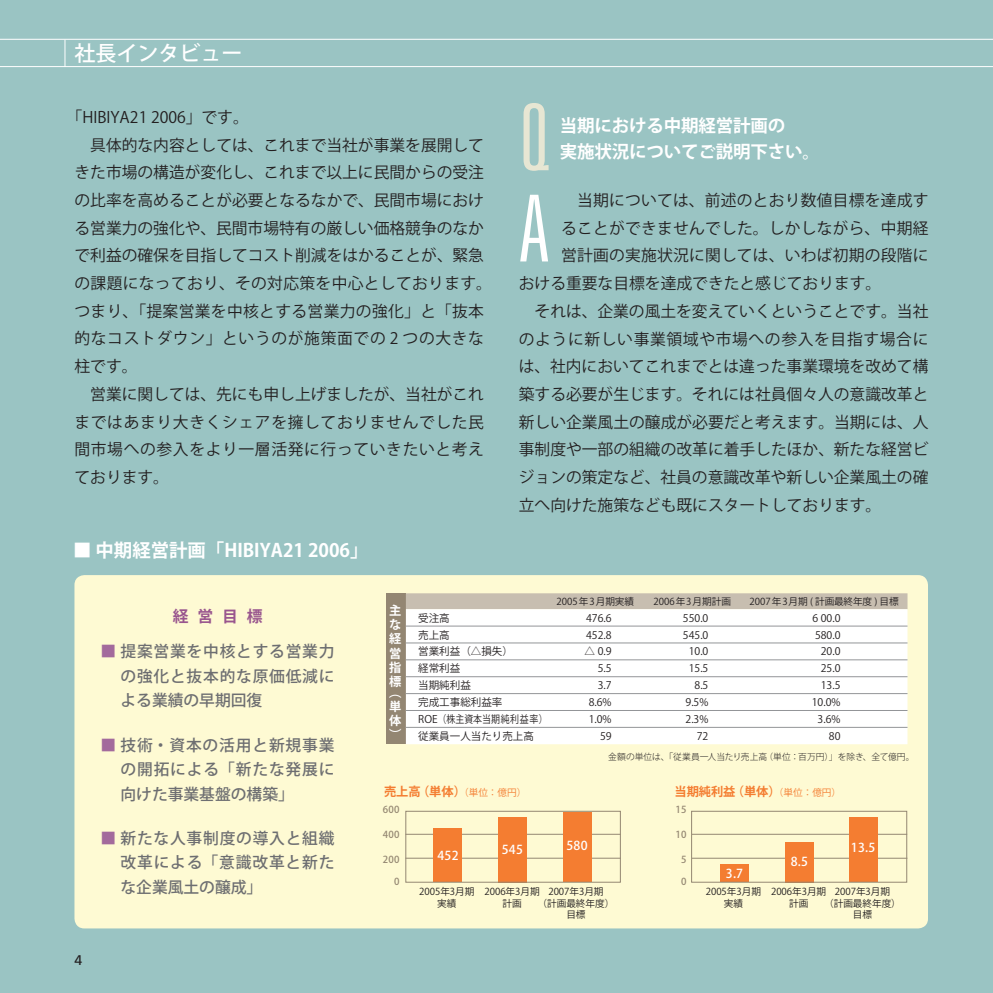
<style>
.page{position:relative;width:993px;height:993px;background:#fff}
.page>*{position:absolute;margin:0;border:0;box-sizing:border-box;transform-origin:0 0}
.t1{font:300 ultra-condensed 92.4px "Univers";color:#fff}
.t2{font:300 ultra-condensed 92.4px "Univers";color:#e7e6d3}
.t3{font:21px "Koz Go Std Medium 90 pv RKSJ H";color:#fff}
.t4{font:18.38px "Koz Go Std Bold 90 pv RKSJ H";color:#fff}
.t5{font:17.5px/26.2px "Koz Go Std Bold 90 pv RKSJ H";letter-spacing:-.01em;color:#fff}
.t6{font:15.75px "Koz Go Std Regular 90 pv RKSJ H";color:#231f20}
.t7{font:15.75px/24.5px "Koz Go Std Medium 90 pv RKSJ H";letter-spacing:.05em;color:#6d6e71;text-align:justify}
.t8{font:15.75px "Koz Go Std Regular 90 pv RKSJ H";letter-spacing:.04em;color:#231f20}
.t9{font:15.75px "Koz Go Std Regular 90 pv RKSJ H";letter-spacing:.02em;color:#231f20}
.t10{font:15.75px "Koz Go Std Bold 90 pv RKSJ H";color:#99568e}
.t11{font:14px "Frutiger";color:#231f20}
.t12{font:12.25px "Koz Go Std Bold 90 pv RKSJ H";letter-spacing:-.005em;color:#f47d31}
.t13{font:12.25px "Koz Go Std Medium 90 pv RKSJ H";letter-spacing:.02em;color:#fff}
.t14{font:12.25px/14px "Koz Go Std Bold 90 pv RKSJ H";color:#fff;text-align:justify}
.t15{font:10.5px "Koz Go Std Regular 90 pv RKSJ H";color:#231f20}
.t16{font:9.62px/11.4px "Koz Go Std Regular 90 pv RKSJ H";letter-spacing:-.005em;color:#231f20;text-align:center}
.t17{font:9.62px "Koz Go Std Medium 90 pv RKSJ H";letter-spacing:.02em;color:#948772}
.t18{font:8.75px "Koz Go Std Light 90 pv RKSJ H";letter-spacing:-.005em;color:#231f20}
.s1{color:#a36a9c}
.s2{font-family:"Koz Go Std Regular 90 pv RKSJ H";font-size:9.62px}
</style>
<div class="page">
<div style="left:0;top:0;width:992px;height:992px;background:#9ac4c3"></div>
<div style="left:74px;top:575px;width:853px;height:353px;background:#fefad3;border-radius:10px"></div>
<svg style="left:64px;top:40px;width:1px;height:26px"></svg>
<hr style="left:0;top:39px;width:992px;height:1px;background:#fff">
<hr style="left:0;top:66px;width:992px;height:1px;background:#fff">
<svg style="left:405px;top:810px;width:502px;height:72px"></svg>
<div style="left:386px;top:593px;width:20px;height:151px;background:#938672"></div>
<div style="left:406px;top:593px;width:501px;height:16px;background:#c7beb0"></div>
<div style="left:406px;top:609px;width:501px;height:135px;background:#fff"></div>
<hr style="left:406px;top:625px;width:501px;height:1px;background:#939598">
<hr style="left:406px;top:642px;width:501px;height:1px;background:#939598">
<hr style="left:406px;top:659px;width:501px;height:1px;background:#939598">
<hr style="left:406px;top:676px;width:501px;height:1px;background:#939598">
<hr style="left:406px;top:693px;width:501px;height:1px;background:#939598">
<hr style="left:406px;top:710px;width:501px;height:1px;background:#939598">
<hr style="left:406px;top:726px;width:501px;height:1px;background:#939598">
<h2 class="t3" style="left:74px;top:46px;width:169px">社長インタビュー</h2>
<p class="t6" style="left:67px;top:111px;width:184px">「HIBIYA21 2006」です。</p>
<p class="t6" style="left:90px;top:139px;width:395px">具体的な内容としては、これまで当社が事業を展開して</p>
<p class="t6" style="left:74px;top:166px;width:411px">きた市場の構造が変化し、これまで以上に民間からの受注</p>
<p class="t6" style="left:74px;top:194px;width:411px">の比率を高めることが必要となるなかで、民間市場におけ</p>
<p class="t6" style="left:74px;top:222px;width:411px">る営業力の強化や、民間市場特有の厳しい価格競争のなか</p>
<p class="t6" style="left:74px;top:249px;width:411px">で利益の確保を目指してコスト削減をはかることが、緊急</p>
<p class="t9" style="left:74px;top:277px;width:419px">の課題になっており、その対応策を中心としております。</p>
<p class="t9" style="left:74px;top:305px;width:411px">つまり、「提案営業を中核とする営業力の強化」と「抜本</p>
<p class="t8" style="left:74px;top:332px;width:411px">的なコストダウン」というのが施策面での 2 つの大きな</p>
<p class="t6" style="left:74px;top:360px;width:64px">柱です。</p>
<p class="t6" style="left:90px;top:388px;width:395px">営業に関しては、先にも申し上げましたが、当社がこれ</p>
<p class="t8" style="left:74px;top:415px;width:411px">まではあまり大きくシェアを擁しておりませんでした民</p>
<p class="t8" style="left:74px;top:443px;width:411px">間市場への参入をより一層活発に行っていきたいと考え</p>
<p class="t6" style="left:74px;top:471px;width:96px">ております。</p>
<p class="t4" style="left:73px;top:543px;width:297px">■ 中期経営計画「HIBIYA21 2006」</p>
<h1 class="t2" style="left:518px;top:103px;width:32px">Q</h1>
<p class="t5" style="left:559px;top:114px;width:262px">当期における中期経営計画の<br>実施状況についてご説明下さい。</p>
<h1 class="t1" style="left:518px;top:195px;width:32px">A</h1>
<p class="t6" style="left:577px;top:194px;width:353px">当期については、前述のとおり数値目標を達成す</p>
<p class="t6" style="left:561px;top:222px;width:369px">ることができませんでした。しかしながら、中期経</p>
<p class="t6" style="left:561px;top:249px;width:369px">営計画の実施状況に関しては、いわば初期の段階に</p>
<p class="t6" style="left:518px;top:277px;width:364px">おける重要な目標を達成できたと感じております。</p>
<p class="t6" style="left:534px;top:305px;width:395px">それは、企業の風土を変えていくということです。当社</p>
<p class="t8" style="left:518px;top:332px;width:411px">のように新しい事業領域や市場への参入を目指す場合に</p>
<p class="t6" style="left:518px;top:360px;width:411px">は、社内においてこれまでとは違った事業環境を改めて構</p>
<p class="t6" style="left:518px;top:388px;width:411px">築する必要が生じます。それには社員個々人の意識改革と</p>
<p class="t6" style="left:518px;top:415px;width:411px">新しい企業風土の醸成が必要だと考えます。当期には、人</p>
<p class="t6" style="left:518px;top:443px;width:411px">事制度や一部の組織の改革に着手したほか、新たな経営ビ</p>
<p class="t6" style="left:518px;top:471px;width:411px">ジョンの策定など、社員の意識改革や新しい企業風土の確</p>
<p class="t6" style="left:518px;top:498px;width:364px">立へ向けた施策なども既にスタートしております。</p>
<p class="t10" style="left:173px;top:610px;width:91px">経 営 目 標</p>
<p class="t7" style="left:120px;top:641px;width:215px;text-indent:-20px"><span class="s1">■</span> 提案営業を中核とする営業力の強化と抜本的な原価低減による業績の早期回復</p>
<p class="t7" style="left:120px;top:734px;width:215px;text-indent:-20px"><span class="s1">■</span> 技術・資本の活用と新規事業の開拓による「新たな発展に向けた事業基盤の構築」</p>
<p class="t7" style="left:120px;top:827px;width:215px;text-indent:-20px"><span class="s1">■</span> 新たな人事制度の導入と組織改革による「意識改革と新たな企業風土の醸成」</p>
<p class="t11" style="left:74px;top:953px;width:9px">4</p>
<p class="t14" style="left:389px;top:605px;width:14px">主な経営指標</p>
<p class="t14" style="left:389px;top:686px;width:14px">（単体）</p>
<p class="t16" style="left:556px;top:596px;width:79px">2005年3月期実績</p>
<p class="t16" style="left:653px;top:596px;width:79px">2006年3月期計画</p>
<p class="t16" style="left:749px;top:596px;width:150px">2007年3月期 ( 計画最終年度 ) 目標</p>
<p class="t15" style="left:418px;top:613px;width:33px">受注高</p>
<p class="t15" style="left:586px;top:613px;width:27px">476.6</p>
<p class="t15" style="left:682px;top:613px;width:27px">550.0</p>
<p class="t15" style="left:812px;top:613px;width:29px">6 00.0</p>
<p class="t15" style="left:418px;top:630px;width:33px">売上高</p>
<p class="t15" style="left:586px;top:630px;width:27px">452.8</p>
<p class="t15" style="left:682px;top:630px;width:27px">545.0</p>
<p class="t15" style="left:814px;top:630px;width:27px">580.0</p>
<p class="t15" style="left:418px;top:647px;width:96px">営業利益（△損失）</p>
<p class="t15" style="left:584px;top:647px;width:28px">△ 0.9</p>
<p class="t15" style="left:688px;top:647px;width:21px">10.0</p>
<p class="t15" style="left:820px;top:647px;width:21px">20.0</p>
<p class="t15" style="left:418px;top:664px;width:43px">経常利益</p>
<p class="t15" style="left:597px;top:664px;width:15px">5.5</p>
<p class="t15" style="left:688px;top:664px;width:21px">15.5</p>
<p class="t15" style="left:820px;top:664px;width:21px">25.0</p>
<p class="t15" style="left:418px;top:681px;width:54px">当期純利益</p>
<p class="t15" style="left:597px;top:681px;width:15px">3.7</p>
<p class="t15" style="left:694px;top:681px;width:15px">8.5</p>
<p class="t15" style="left:820px;top:681px;width:21px">13.5</p>
<p class="t15" style="left:418px;top:698px;width:85px">完成工事総利益率</p>
<p class="t15" style="left:588px;top:698px;width:24px">8.6%</p>
<p class="t15" style="left:685px;top:698px;width:24px">9.5%</p>
<p class="t15" style="left:811px;top:698px;width:30px">10.0%</p>
<p class="t15" style="left:418px;top:714px;width:131px">ROE（株主資本当期純利益率）</p>
<p class="t15" style="left:588px;top:714px;width:24px">1.0%</p>
<p class="t15" style="left:685px;top:714px;width:24px">2.3%</p>
<p class="t15" style="left:817px;top:714px;width:24px">3.6%</p>
<p class="t15" style="left:418px;top:731px;width:117px">従業員一人当たり売上高</p>
<p class="t15" style="left:599px;top:731px;width:13px">59</p>
<p class="t15" style="left:696px;top:731px;width:13px">72</p>
<p class="t15" style="left:828px;top:731px;width:13px">80</p>
<p class="t18" style="left:608px;top:753px;width:308px">金額の単位は、「従業員一人当たり売上高（単位：百万円）」を除き、全て億円。</p>
<p class="t12" style="left:384px;top:786px;width:144px">売上高（単体）<span class="s2">（単位：億円）</span></p>
<p class="t12" style="left:674px;top:786px;width:168px">当期純利益（単体）<span class="s2">（単位：億円）</span></p>
<p class="t17" style="left:383px;top:805px;width:18px">600</p>
<p class="t17" style="left:383px;top:830px;width:18px">400</p>
<p class="t17" style="left:383px;top:855px;width:18px">200</p>
<p class="t17" style="left:394px;top:877px;width:7px">0</p>
<p class="t13" style="left:437px;top:850px;width:23px">452</p>
<p class="t13" style="left:501px;top:844px;width:23px">545</p>
<p class="t13" style="left:566px;top:840px;width:23px">580</p>
<p class="t17" style="left:675px;top:805px;width:13px">15</p>
<p class="t17" style="left:675px;top:830px;width:13px">10</p>
<p class="t17" style="left:681px;top:855px;width:7px">5</p>
<p class="t17" style="left:681px;top:877px;width:7px">0</p>
<p class="t13" style="left:725px;top:868px;width:19px">3.7</p>
<p class="t13" style="left:790px;top:856px;width:19px">8.5</p>
<p class="t13" style="left:850px;top:842px;width:26px">13.5</p>
<p class="t16" style="left:419px;top:887px;width:57px">2005年3月期実績</p>
<p class="t16" style="left:484px;top:887px;width:57px">2006年3月期計画</p>
<p class="t16" style="left:537px;top:887px;width:78px">2007年3月期<br>（計画最終年度）目標</p>
<p class="t16" style="left:705px;top:887px;width:57px">2005年3月期実績</p>
<p class="t16" style="left:770px;top:887px;width:57px">2006年3月期計画</p>
<p class="t16" style="left:823px;top:887px;width:78px">2007年3月期<br>（計画最終年度）目標</p>
</div>
